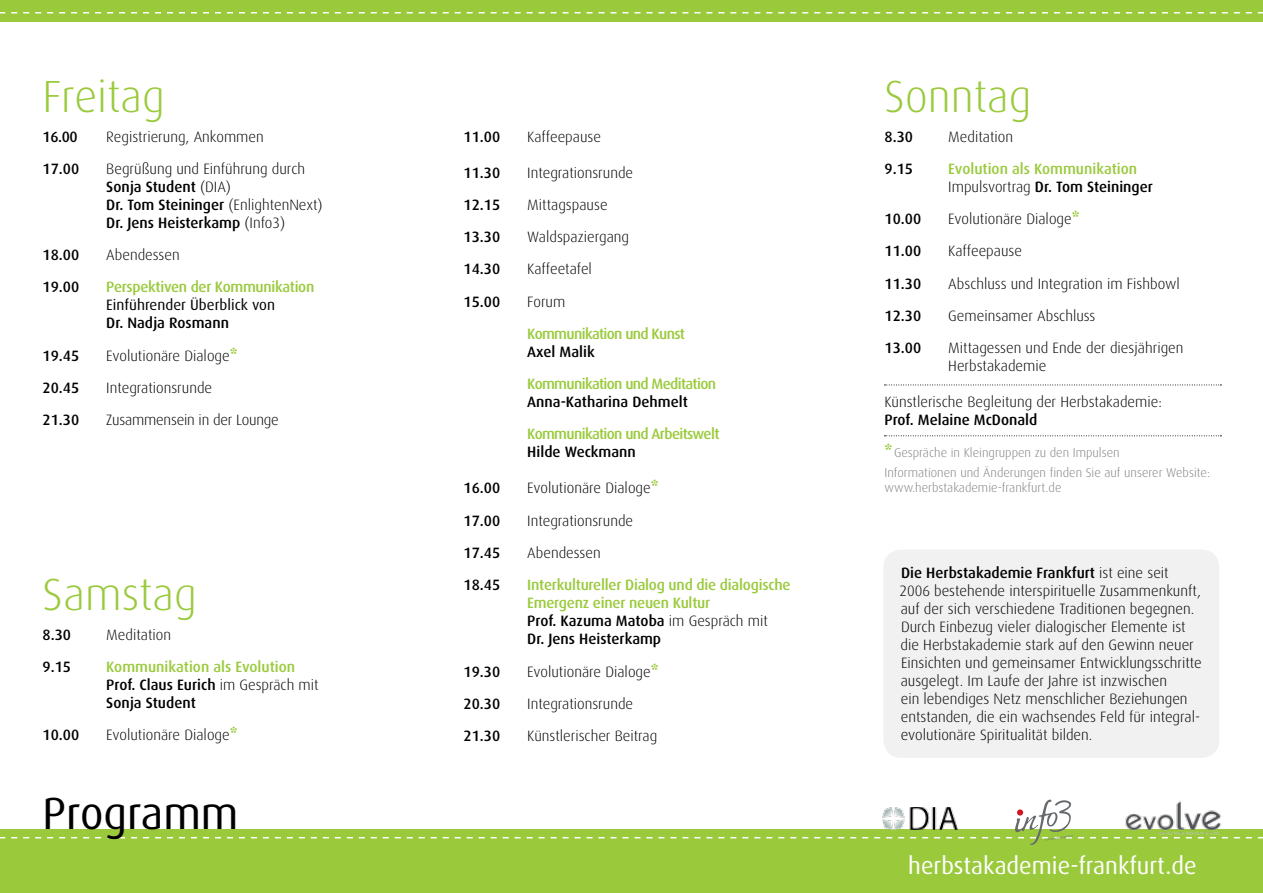
<style>
.page{position:relative;width:1263px;height:893px;background:#fff}
.page>*{position:absolute;margin:0;border:0;box-sizing:border-box;transform-origin:0 0}
.t1{font:300 45px "Dax";color:#9aca3c}
.t2{font:45px "Dax";color:#000}
.t3{font:24px "Dax";color:#fff}
.t4{font:300 15px/18px "Dax";color:#000}
.t5{font:500 15px/18px "Dax";color:#000}
.t6{font:500 15px/18px "Dax";letter-spacing:-.015em;color:#9aca3c}
.t7{font:500 15px "Dax";letter-spacing:-.045em;color:#9aca3c}
.t8{font:15px "Dax";color:#000}
.t9{font:300 12.75px/19.5px "Dax";color:#808285}
.s1{font-weight:500}
.s2{font-weight:800;font-size:16.5px;color:#9aca3c}
.s3{color:#9aca3c}
.s4{font-weight:300}
.s5{color:#000}
.s6{font-weight:300;color:#000}
</style>
<div class="page">
<div style="left:0;top:829px;width:1263px;height:64px;background:#9aca3c"></div>
<div style="left:0;top:0;width:1263px;height:21px;background:#9aca3c"></div>
<svg style="left:0;top:800px;width:1263px;height:45px"></svg>
<div style="left:883px;top:549px;width:336px;height:209px;background:#f1f1f2;border-radius:18px"></div>
<svg style="left:0;top:12px;width:1263px;height:2px"></svg>
<svg style="left:884px;top:385px;width:337px;height:1px"></svg>
<svg style="left:884px;top:435px;width:337px;height:1px"></svg>
<img style="left:1103px;top:800px;width:139px;height:45px">
<h1 class="t1" style="left:43px;top:72px;width:124px">Freitag</h1>
<p class="t5" style="left:43px;top:128px;width:37px">16.00</p>
<p class="t4" style="left:106px;top:128px;width:159px">Registrierung, Ankommen</p>
<p class="t5" style="left:43px;top:160px;width:38px">17.00</p>
<p class="t4" style="left:106px;top:160px;width:218px">Begrüßung und Einführung durch<br><span class="s1">Sonja Student</span> (DIA)<br><span class="s1">Dr. Tom Steininger</span> (EnlightenNext)<br><span class="s1">Dr. Jens Heisterkamp</span> (Info3)</p>
<p class="t5" style="left:43px;top:246px;width:38px">18.00</p>
<p class="t4" style="left:106px;top:246px;width:75px">Abendessen</p>
<p class="t5" style="left:43px;top:278px;width:38px">19.00</p>
<p class="t6" style="left:106px;top:278px;width:210px">Perspektiven der Kommunikation</p>
<p class="t8" style="left:106px;top:297px;width:170px">Einführender Überblick von</p>
<p class="t5" style="left:106px;top:314px;width:124px">Dr. Nadja Rosmann</p>
<p class="t5" style="left:43px;top:347px;width:38px">19.45</p>
<p class="t4" style="left:106px;top:347px;width:133px">Evolutionäre Dialoge<span class="s2">*</span></p>
<p class="t5" style="left:43px;top:379px;width:38px">20.45</p>
<p class="t4" style="left:106px;top:379px;width:107px">Integrationsrunde</p>
<p class="t5" style="left:43px;top:411px;width:38px">21.30</p>
<p class="t4" style="left:106px;top:411px;width:174px">Zusammensein in der Lounge</p>
<h1 class="t1" style="left:43px;top:570px;width:156px">Samstag</h1>
<p class="t5" style="left:43px;top:626px;width:30px">8.30</p>
<p class="t4" style="left:106px;top:626px;width:66px">Meditation</p>
<p class="t5" style="left:43px;top:658px;width:30px">9.15</p>
<p class="t5" style="left:106px;top:658px;width:214px"><span class="s3">Kommunikation als Evolution<br></span>Prof. Claus Eurich <span class="s4">im Gespräch mit<br></span>Sonja Student</p>
<p class="t5" style="left:43px;top:726px;width:38px">10.00</p>
<p class="t4" style="left:106px;top:726px;width:133px">Evolutionäre Dialoge<span class="s2">*</span></p>
<h1 class="t2" style="left:43px;top:789px;width:198px">Programm</h1>
<p class="t5" style="left:463px;top:128px;width:38px">11.00</p>
<p class="t4" style="left:527px;top:128px;width:75px">Kaffeepause</p>
<p class="t5" style="left:463px;top:164px;width:38px">11.30</p>
<p class="t4" style="left:527px;top:164px;width:107px">Integrationsrunde</p>
<p class="t5" style="left:463px;top:196px;width:38px">12.15</p>
<p class="t4" style="left:527px;top:196px;width:82px">Mittagspause</p>
<p class="t5" style="left:463px;top:228px;width:38px">13.30</p>
<p class="t4" style="left:527px;top:228px;width:103px">Waldspaziergang</p>
<p class="t5" style="left:463px;top:260px;width:38px">14.30</p>
<p class="t4" style="left:527px;top:260px;width:66px">Kaffeetafel</p>
<p class="t5" style="left:463px;top:293px;width:38px">15.00</p>
<p class="t4" style="left:527px;top:293px;width:39px">Forum</p>
<p class="t7" style="left:527px;top:325px;width:159px">Kommunikation und Kunst</p>
<p class="t5" style="left:527px;top:343px;width:69px">Axel Malik</p>
<p class="t7" style="left:527px;top:376px;width:190px">Kommunikation und Meditation</p>
<p class="t5" style="left:527px;top:393px;width:162px">Anna-Katharina Dehmelt</p>
<p class="t7" style="left:527px;top:426px;width:194px">Kommunikation und Arbeitswelt</p>
<p class="t5" style="left:527px;top:443px;width:110px">Hilde Weckmann</p>
<p class="t5" style="left:463px;top:479px;width:38px">16.00</p>
<p class="t4" style="left:527px;top:479px;width:133px">Evolutionäre Dialoge<span class="s2">*</span></p>
<p class="t5" style="left:463px;top:512px;width:38px">17.00</p>
<p class="t4" style="left:527px;top:512px;width:107px">Integrationsrunde</p>
<p class="t5" style="left:463px;top:544px;width:38px">17.45</p>
<p class="t4" style="left:527px;top:544px;width:75px">Abendessen</p>
<p class="t5" style="left:463px;top:576px;width:38px">18.45</p>
<p class="t6" style="left:527px;top:576px;width:265px">Interkultureller Dialog und die dialogische<br>Emergenz einer neuen Kultur<br><span class="s5">Prof. Kazuma Matoba</span> <span class="s6">im Gespräch mit<br></span><span class="s5">Dr. Jens Heisterkamp</span></p>
<p class="t5" style="left:463px;top:662px;width:38px">19.30</p>
<p class="t4" style="left:527px;top:662px;width:133px">Evolutionäre Dialoge<span class="s2">*</span></p>
<p class="t5" style="left:463px;top:695px;width:38px">20.30</p>
<p class="t4" style="left:527px;top:695px;width:107px">Integrationsrunde</p>
<p class="t5" style="left:463px;top:727px;width:38px">21.30</p>
<p class="t4" style="left:527px;top:727px;width:132px">Künstlerischer Beitrag</p>
<h1 class="t1" style="left:884px;top:72px;width:148px">Sonntag</h1>
<p class="t5" style="left:884px;top:128px;width:30px">8.30</p>
<p class="t4" style="left:948px;top:128px;width:66px">Meditation</p>
<p class="t5" style="left:884px;top:160px;width:30px">9.15</p>
<p class="t6" style="left:948px;top:160px;width:206px">Evolution als Kommunikation<br><span class="s6">Impulsvortrag</span> <span class="s5">Dr. Tom Steininger</span></p>
<p class="t5" style="left:884px;top:210px;width:38px">10.00</p>
<p class="t4" style="left:948px;top:210px;width:133px">Evolutionäre Dialoge<span class="s2">*</span></p>
<p class="t5" style="left:884px;top:242px;width:38px">11.00</p>
<p class="t4" style="left:948px;top:242px;width:75px">Kaffeepause</p>
<p class="t5" style="left:884px;top:275px;width:38px">11.30</p>
<p class="t4" style="left:948px;top:275px;width:233px">Abschluss und Integration im Fishbowl</p>
<p class="t5" style="left:884px;top:307px;width:38px">12.30</p>
<p class="t4" style="left:948px;top:307px;width:149px">Gemeinsamer Abschluss</p>
<p class="t5" style="left:884px;top:339px;width:38px">13.00</p>
<p class="t4" style="left:948px;top:339px;width:237px">Mittagessen und Ende der diesjährigen<br>Herbstakademie</p>
<p class="t4" style="left:884px;top:393px;width:279px">Künstlerische Begleitung der Herbstakademie:</p>
<p class="t5" style="left:884px;top:411px;width:154px">Prof. Melaine McDonald</p>
<p class="t9" style="left:884px;top:443px;width:327px"><span class="s2">*</span>Gespräche in Kleingruppen zu den Impulsen<br>Informationen und Änderungen finden Sie auf unserer Website:</p>
<p class="t9" style="left:884px;top:478px;width:178px">www.herbstakademie-frankfurt.de</p>
<p class="t4" style="left:899px;top:564px;width:304px"><span class="s1">Die Herbstakademie Frankfurt</span> ist eine seit<br>2006 bestehende interspirituelle Zusammenkunft, auf der sich verschiedene Traditionen begegnen.<br>Durch Einbezug vieler dialogischer Elemente ist die Herbstakademie stark auf den Gewinn neuer Einsichten und gemeinsamer Entwicklungsschritte ausgelegt. Im Laufe der Jahre ist inzwischen<br>ein lebendiges Netz menschlicher Beziehungen entstanden, die ein wachsendes Feld für integral&shy;evolutionäre Spiritualität bilden.</p>
<h2 class="t3" style="left:908px;top:852px;width:290px">herbstakademie-frankfurt.de</h2>
</div>
